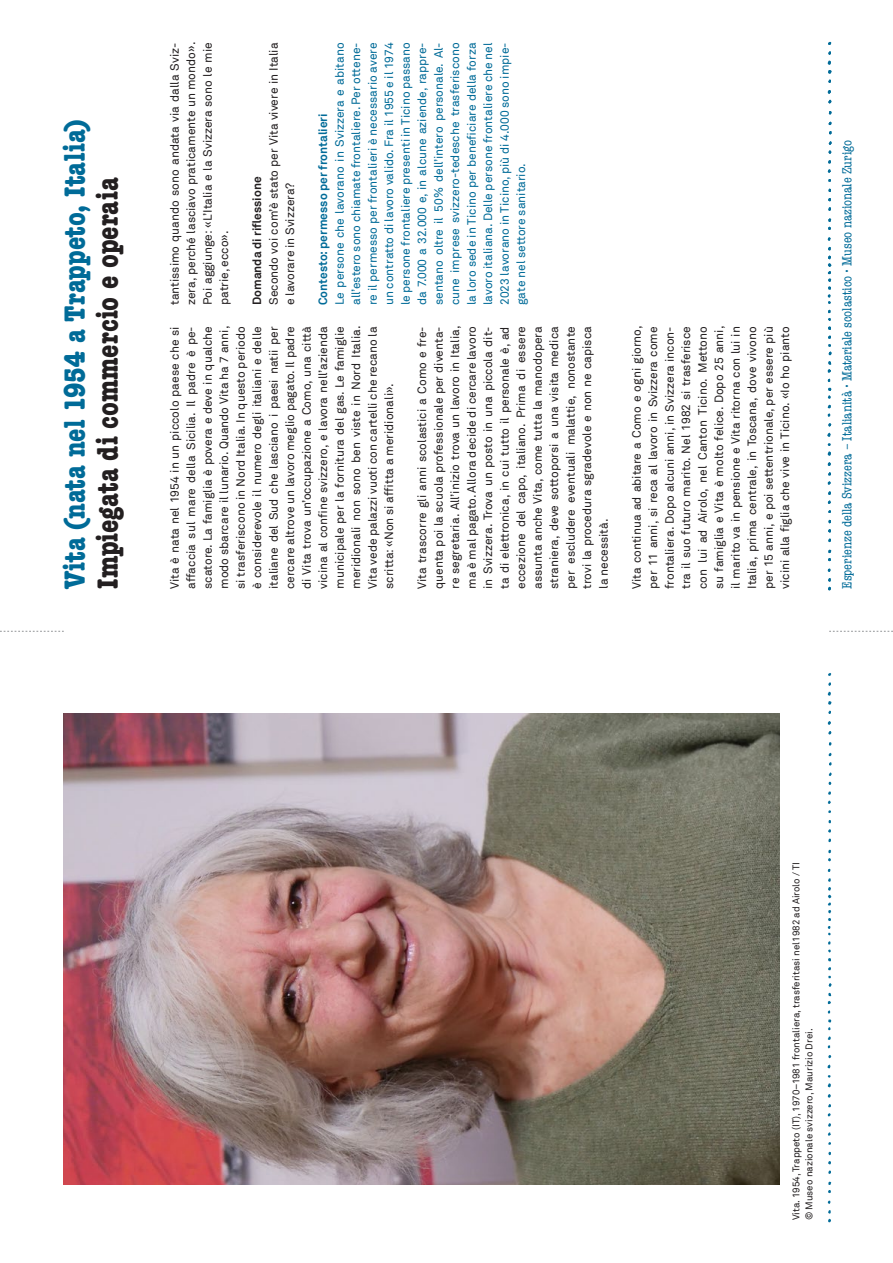
<style>
.page{position:relative;width:893px;height:1263px;background:#fff}
.page>*{position:absolute;margin:0;border:0;box-sizing:border-box;transform-origin:0 0}
.t1{font:700 condensed 30px/33px "American Typewriter";color:#006b98}
.t2{font:condensed 13.5px "American Typewriter";color:#006b98}
.t3{font:12px/16.5px "Akkurat";color:#231f20;text-align:justify}
.t4{font:12px/16.5px "Akkurat";color:#006b98}
.t5{font:9.75px/12.8px "Akkurat";color:#231f20}
.s1{color:#231f20}
.s2{font-weight:700}
</style>
<div class="page">
<img style="left:827px;top:673px;width:5px;height:550px">
<svg style="left:0;top:631px;width:64px;height:1px"></svg>
<svg style="left:829px;top:631px;width:64px;height:1px"></svg>
<img style="left:827px;top:41px;width:5px;height:550px">
<img style="left:64px;top:714px;width:715px;height:471px">
<p class="t1" style="left:58px;top:589px;width:471px;rotate:-90deg">Vita (nata nel 1954 a Trappeto, Italia)<br><span class="s1">Impiegata di commercio e operaia</span></p>
<p class="t3" style="left:167px;top:305px;width:265px;rotate:-90deg">tantissimo quando sono andata via dalla Sviz&shy;zera, perché lasciavo praticamente un mondo».<br>Poi aggiunge: «L’Italia e la Svizzera sono le mie patrie, ecco».</p>
<p class="t3" style="left:249px;top:305px;width:264px;text-align:left;rotate:-90deg"><span class="s2">Domanda di riflessione<br></span>Secondo voi com’è stato per Vita vivere in Italia e lavorare in Svizzera?</p>
<p class="t4" style="left:315px;top:305px;width:264px;rotate:-90deg"><span class="s2">Contesto: permesso per frontalieri<br></span>Le persone che lavorano in Svizzera e abitano all’estero sono chiamate frontaliere. Per ottene&shy;re il permesso per frontalieri è necessario avere un contratto di lavoro valido. Fra il 1955 e il 1974 le persone frontaliere presenti in Ticino passano da 7.000 a 32.000 e, in alcune aziende, rappre&shy;sentano oltre il 50% dell’intero personale. Al&shy;cune imprese svizzero-tedesche trasferiscono la loro sede in Ticino per beneficiare della forza lavoro italiana. Delle persone frontaliere che nel 2023 lavorano in Ticino, più di 4.000 sono impie&shy;gate nel settore sanitario.</p>
<p class="t3" style="left:200px;top:589px;width:265px;rotate:-90deg">scatore. La famiglia è povera e deve in qualche modo sbarcare il lunario. Quando Vita ha 7 anni, si trasferiscono in Nord Italia. In questo periodo è considerevole il numero degli italiani e delle italiane del Sud che lasciano i paesi natii per cercare altrove un lavoro meglio pagato. Il padre di Vita trova un’occupazione a Como, una città vicina al confine svizzero, e lavora nell’azienda municipale per la fornitura del gas. Le famiglie meridionali non sono ben viste in Nord Italia.<br>Vita vede palazzi vuoti con cartelli che recano la scritta: «Non si affitta a meridionali».</p>
<p class="t3" style="left:414px;top:589px;width:265px;rotate:-90deg">Vita trascorre gli anni scolastici a Como e fre&shy;quenta poi la scuola professionale per diventa&shy;re segretaria. All’inizio trova un lavoro in Italia, ma è mal pagato. Allora decide di cercare lavoro in Svizzera. Trova un posto in una piccola dit&shy;ta di elettronica, in cui tutto il personale è, ad eccezione del capo, italiano. Prima di essere assunta anche Vita, come tutta la manodopera straniera, deve sottoporsi a una visita medica per escludere eventuali malattie, nonostante trovi la procedura sgradevole e non ne capisca la necessità.</p>
<p class="t3" style="left:629px;top:589px;width:265px;rotate:-90deg">Vita continua ad abitare a Como e ogni giorno, per 11 anni, si reca al lavoro in Svizzera come frontaliera. Dopo alcuni anni, in Svizzera incon&shy;tra il suo futuro marito. Nel 1982 si trasferisce con lui ad Airolo, nel Canton Ticino. Mettono su famiglia e Vita è molto felice. Dopo 25 anni, il marito va in pensione e Vita ritorna con lui in Italia, prima centrale, in Toscana, dove vivono per 15 anni, e poi settentrionale, per essere più vicini alla figlia che vive in Ticino. «Io ho pianto</p>
<p class="t3" style="left:167px;top:589px;width:264px;rotate:-90deg">Vita è nata nel 1954 in un piccolo paese che si affaccia sul mare della Sicilia. Il padre è pe-</p>
<p class="t2" style="left:839px;top:589px;width:450px;rotate:-90deg">Esperienze della Svizzera – Italianità • Materiale scolastico • Museo nazionale Zurigo</p>
<p class="t5" style="left:790px;top:1220px;width:360px;rotate:-90deg">Vita. 1954, Trappeto (IT), 1970–1981 frontaliera, trasferitasi nel1982 ad Airolo / TI © Museo nazionale svizzero, Maurizio Drei.</p>
</div>
